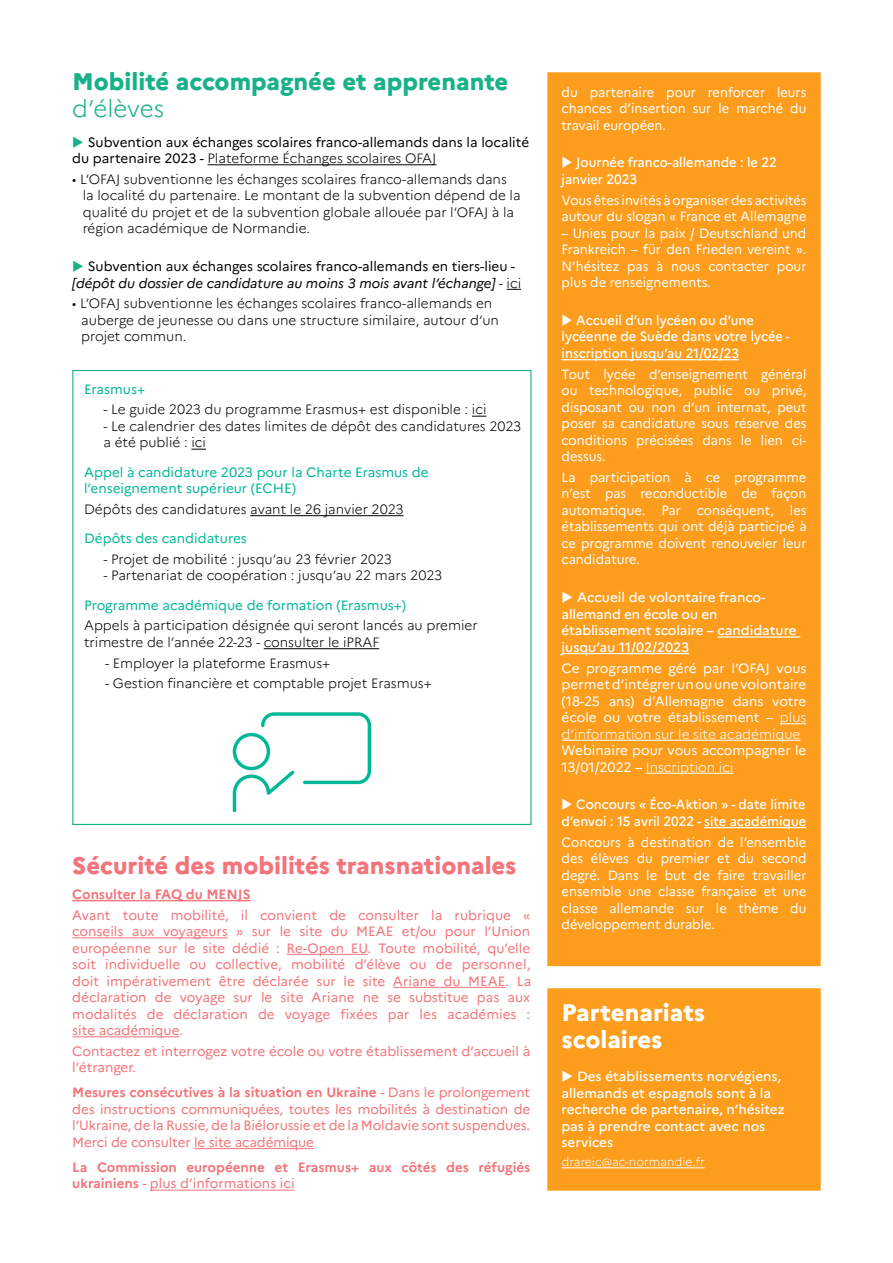
<style>
.page{position:relative;width:893px;height:1263px;background:#fff}
.page>*{position:absolute;margin:0;border:0;box-sizing:border-box;transform-origin:0 0}
.t1{font:800 24px "Marianne";color:#f3747a}
.t2{font:800 24px "Marianne";color:#19b189}
.t3{font:800 24px/27px "Marianne";color:#fff}
.t4{font:300 24px "Marianne";color:#19b189}
.t5{font:13.5px/16.5px "Marianne";color:#fff;text-align:justify;scale:.95 1}
.t6{font:300 13.5px/16.5px "Marianne";color:#000}
.t7{font:13.5px/16.5px "Marianne";letter-spacing:-.005em;color:#f3747a;text-align:justify}
.t8{font:13.5px/16.5px "Marianne";color:#000}
.t9{font:500 13.5px/16.5px "Marianne";color:#fff}
.t10{font:13.5px/16.5px "Marianne";color:#fff;text-align:justify}
.t11{font:500 13.5px/16.5px "Marianne";color:#fff;scale:.95 1}
.t12{font:13.5px/16.5px "Marianne";color:#00b796}
.t13{font:700 13.5px/16.5px "Marianne";color:#f3747a}
.t14{font:300 12px "Marianne";color:#fff}
.s1{color:#19b189}
.s2{font-weight:300}
.s3{font-style:italic}
.s4{font-weight:700}
.s5{font-weight:400}
</style>
<div class="page">
<div style="left:548px;top:989px;width:272px;height:201px;background:#fc9d1d"></div>
<hr style="left:562px;top:1167px;width:143px;height:1px;background:#fff">
<div style="left:547px;top:988px;width:274px;height:203px;border:2px solid #fc9d1d"></div>
<hr style="left:207px;top:164px;width:229px;height:1px;background:#000">
<svg style="left:507px;top:289px;width:14px;height:1px"></svg>
<div style="left:548px;top:73px;width:272px;height:892px;background:#fc9d1d"></div>
<hr style="left:562px;top:359px;width:177px;height:1px;background:#fff">
<hr style="left:717px;top:636px;width:83px;height:2px;background:#fff">
<hr style="left:562px;top:653px;width:127px;height:1px;background:#fff">
<svg style="left:780px;top:723px;width:26px;height:1px"></svg>
<hr style="left:562px;top:740px;width:238px;height:1px;background:#fff">
<hr style="left:646px;top:773px;width:87px;height:1px;background:#fff">
<hr style="left:704px;top:827px;width:102px;height:1px;background:#fff">
<div style="left:547px;top:72px;width:274px;height:894px;border:2px solid #fc9d1d"></div>
<svg style="left:472px;top:416px;width:14px;height:1px"></svg>
<svg style="left:191px;top:449px;width:15px;height:1px"></svg>
<hr style="left:250px;top:515px;width:154px;height:1px;background:#000">
<hr style="left:264px;top:648px;width:115px;height:1px;background:#000">
<hr style="left:72px;top:900px;width:179px;height:1px;background:#f3747a">
<hr style="left:72px;top:937px;width:156px;height:1px;background:#f3747a">
<hr style="left:287px;top:954px;width:81px;height:1px;background:#f3747a">
<hr style="left:393px;top:987px;width:112px;height:1px;background:#f3747a">
<hr style="left:72px;top:1036px;width:107px;height:1px;background:#f3747a">
<hr style="left:194px;top:1148px;width:120px;height:1px;background:#f3747a">
<hr style="left:150px;top:1189px;width:145px;height:1px;background:#f3747a">
<svg style="left:232px;top:712px;width:140px;height:101px"></svg>
<h1 class="t2" style="left:72px;top:67px;width:438px">Mobilité accompagnée et apprenante</h1>
<h1 class="t4" style="left:72px;top:94px;width:93px">d’élèves</h1>
<p class="t8" style="left:72px;top:133px;width:458px"><span class="s1">◆</span> Subvention aux échanges scolaires franco-allemands dans la localité du partenaire 2023 - <span class="s2">Plateforme Échanges scolaires OFAJ</span></p>
<p class="t6" style="left:83px;top:171px;width:439px;text-indent:-11px">• L’OFAJ subventionne les échanges scolaires franco-allemands dans la localité du partenaire. Le montant de la subvention dépend de la qualité du projet et de la subvention globale allouée par l’OFAJ à la région académique de Normandie.</p>
<p class="t8" style="left:72px;top:258px;width:450px"><span class="s1">◆</span> Subvention aux échanges scolaires franco-allemands en tiers-lieu - <span class="s3">[dépôt du dossier de candidature au moins 3 mois avant l’échange]</span> <span class="s2">- ici</span></p>
<p class="t6" style="left:81px;top:295px;width:419px;text-indent:-9px">• L’OFAJ subventionne les échanges scolaires franco-allemands en auberge de jeunesse ou dans une structure similaire, autour d’un projet commun.</p>
<p class="t12" style="left:84px;top:381px;width:63px">Erasmus+</p>
<p class="t6" style="left:103px;top:401px;width:384px">- Le guide 2023 du programme Erasmus+ est disponible : ici</p>
<p class="t6" style="left:103px;top:418px;width:419px">- Le calendrier des dates limites de dépôt des candidatures 2023 a été publié : ici</p>
<p class="t12" style="left:84px;top:464px;width:346px">Appel à candidature 2023 pour la Charte Erasmus de l’enseignement supérieur (ECHE)</p>
<p class="t6" style="left:84px;top:501px;width:321px">Dépôts des candidatures avant le 26 janvier 2023</p>
<p class="t12" style="left:84px;top:530px;width:164px">Dépôts des candidatures</p>
<p class="t6" style="left:103px;top:551px;width:290px">- Projet de mobilité : jusqu’au 23 février 2023</p>
<p class="t6" style="left:103px;top:567px;width:340px">- Partenariat de coopération : jusqu’au 22 mars 2023</p>
<p class="t12" style="left:84px;top:597px;width:324px">Programme académique de formation (Erasmus+)</p>
<p class="t6" style="left:84px;top:617px;width:395px">Appels à participation désignée qui seront lancés au premier trimestre de l’année 22-23 - consulter le iPRAF</p>
<p class="t6" style="left:105px;top:655px;width:227px">- Employer la plateforme Erasmus+</p>
<p class="t6" style="left:105px;top:675px;width:328px">- Gestion financière et comptable projet Erasmus+</p>
<h1 class="t1" style="left:72px;top:851px;width:446px">Sécurité des mobilités transnationales</h1>
<p class="t13" style="left:72px;top:886px;width:180px">Consulter la FAQ du MENJS</p>
<p class="t7" style="left:72px;top:906px;width:461px">Avant toute mobilité, il convient de consulter la rubrique « conseils aux voyageurs » sur le site du MEAE et/ou pour l’Union européenne sur le site dédié : Re-Open EU. Toute mobilité, qu’elle soit individuelle ou collective, mobilité d’élève ou de personnel, doit impérativement être déclarée sur le site Ariane du MEAE. La déclaration de voyage sur le site Ariane ne se substitue pas aux modalités de déclaration de voyage fixées par les académies : site académique.</p>
<p class="t7" style="left:72px;top:1043px;width:459px">Contactez et interrogez votre école ou votre établissement d’accueil à l’étranger.</p>
<p class="t7" style="left:72px;top:1084px;width:459px"><span class="s4">Mesures consécutives à la situation en Ukraine</span> - Dans le prolongement des instructions communiquées, toutes les mobilités à destination de l’Ukraine, de la Russie, de la Biélorussie et de la Moldavie sont suspendues.<br>Merci de consulter le site académique</p>
<p class="t13" style="left:72px;top:1159px;width:459px">La Commission européenne et Erasmus+ aux côtés des réfugiés ukrainiens <span class="s5">- plus d’informations ici</span></p>
<p class="t5" style="left:562px;top:84px;width:259px">du partenaire pour renforcer leurs chances d’insertion sur le marché du travail européen.</p>
<p class="t11" style="left:562px;top:154px;width:228px">◆ Journée franco-allemande : le 22 janvier 2023</p>
<p class="t5" style="left:562px;top:192px;width:259px">Vous êtes invités à organiser des activités autour du slogan « France et Allemagne</p>
<p class="t5" style="left:562px;top:225px;width:259px">– Unies pour la paix / Deutschland und Frankreich – für den Frieden vereint ».<br>N’hésitez pas à nous contacter pour plus de renseignements.</p>
<p class="t11" style="left:562px;top:312px;width:242px">◆ Accueil d’un lycéen ou d’une lycéenne de Suède dans votre lycée - inscription jusqu’au 21/02/23</p>
<p class="t5" style="left:562px;top:366px;width:259px">Tout lycée d’enseignement général ou technologique, public ou privé, disposant ou non d’un internat, peut poser sa candidature sous réserve des conditions précisées dans le lien ci&shy;dessus.</p>
<p class="t5" style="left:562px;top:469px;width:259px">La participation à ce programme n’est pas reconductible de façon automatique. Par conséquent, les établissements qui ont déjà participé à ce programme doivent renouveler leur candidature.</p>
<p class="t9" style="left:562px;top:589px;width:237px">◆ Accueil de volontaire franco&shy;allemand en école ou en établissement scolaire – candidature jusqu’au 11/02/2023</p>
<p class="t10" style="left:562px;top:659px;width:246px">Ce programme géré par l’OFAJ vous permet d’intégrer un ou une volontaire (18-25 ans) d’Allemagne dans votre école ou votre établissement – <span class="s2">plus d’information sur le site académique</span></p>
<p class="t10" style="left:562px;top:742px;width:246px">Webinaire pour vous accompagner le<br>13/01/2022 – <span class="s2">Inscription ici</span></p>
<p class="t11" style="left:562px;top:796px;width:259px">◆ Concours « Éco-Aktion » - date limite d’envoi : 15 avril 2022 - site académique</p>
<p class="t5" style="left:562px;top:833px;width:259px">Concours à destination de l’ensemble des élèves du premier et du second degré. Dans le but de faire travailler ensemble une classe française et une classe allemande sur le thème du développement durable.</p>
<h1 class="t3" style="left:562px;top:998px;width:145px">Partenariats scolaires</h1>
<p class="t9" style="left:562px;top:1068px;width:225px">◆ Des établissements norvégiens, allemands et espagnols sont à la recherche de partenaire, n’hésitez pas à prendre contact avec nos services</p>
<p class="t14" style="left:562px;top:1155px;width:145px">drareic@ac-normandie.fr</p>
</div>
